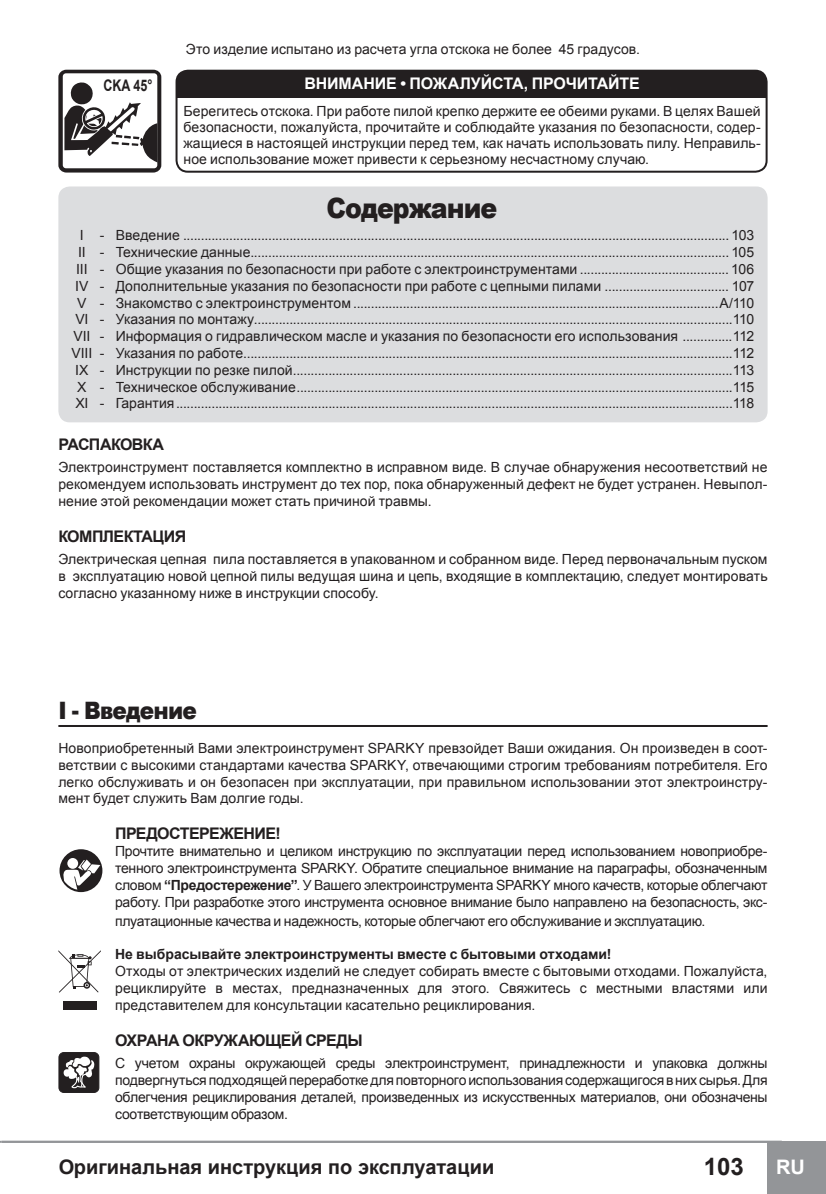
<style>
.page{position:relative;width:826px;height:1194px;background:#fff}
.page>*{position:absolute;margin:0;border:0;box-sizing:border-box;transform-origin:0 0}
.Big_Title{font:900 28px "Arial";letter-spacing:-.04em;color:#231f20;scale:.9 1}
.t1{font:900 24px "Arial";letter-spacing:-.04em;color:#231f20;scale:.9 1}
.t2{font:700 24px "Arial";color:#231f20}
.t3{font:700 20px "Arial";color:#231f20}
.t4{font:700 20px "Arial";color:#fff}
.t5{font:700 16px "Arial";letter-spacing:-.035em;color:#231f20}
.t6{font:700 16px "Arial";letter-spacing:-.01em;color:#fff}
.t7{font:700 16px "Arial";letter-spacing:-.035em;color:#231f20;scale:.78 1}
.contents-dots{font:14px/16.8px "Arial";color:#231f20;text-align:justify}
.contents-dots-2{font:14px "Arial";letter-spacing:-.02em;color:#231f20}
.t8{font:700 14px "Arial";color:#231f20}
.s1{font-weight:700}
</style>
<div class="page">
<div style="left:767px;top:1141px;width:58px;height:53px;background:#939598"></div>
<hr style="left:2px;top:1141px;width:779px;height:2px;background:#939598">
<svg style="left:58px;top:70px;width:103px;height:103px;background:#353232"></svg>
<svg style="left:63px;top:73px;width:95px;height:95px"></svg>
<div style="left:58px;top:186px;width:709px;height:236px;background:#dcdddf;border-radius:11px"></div>
<div style="left:176px;top:71px;width:590px;height:26px;background:#231f20"></div>
<div style="left:175px;top:70px;width:592px;height:103px;border:2px solid #231f20;border-radius:11px"></div>
<hr style="left:58px;top:725px;width:709px;height:2px;background:#231f20">
<div style="left:63px;top:1001px;width:34px;height:8px;background:#231f20"></div>
<svg style="left:58px;top:950px;width:43px;height:43px"></svg>
<div style="left:59px;top:1052px;width:40px;height:40px;background:#231f20;border-radius:5px"></div>
<div style="left:59px;top:1052px;width:40px;height:41px;border:1px solid #231f20;border-radius:5px"></div>
<svg style="left:63px;top:1056px;width:32px;height:33px"></svg>
<svg style="left:59px;top:849px;width:43px;height:43px"></svg>
<p class="t7" style="left:103px;top:75px;width:64px">CKA 45°</p>
<p class="contents-dots" style="left:186px;top:41px;width:455px">Это изделие испытано из расчета угла отскока не более 45 градусов.</p>
<p class="t6" style="left:304px;top:73px;width:336px">ВНИМАНИЕ • ПОЖАЛУЙСТА, ПРОЧИТАЙТЕ</p>
<p class="contents-dots" style="left:183px;top:103px;width:578px;line-height:16px">Берегитесь отскока. При работе пилой крепко держите ее обеими руками. В целях Вашей безопасности, пожалуйста, прочитайте и соблюдайте указания по безопасности, содер&shy;жащиеся в настоящей инструкции перед тем, как начать использовать пилу. Неправиль&shy;ное использование может привести к серьезному несчастному случаю.</p>
<p class="Big_Title" style="left:326px;top:188px;width:191px">Содержание</p>
<p class="contents-dots" style="left:80px;top:227px;width:675px">I - Введение .......................................................................................................................................................... 103</p>
<p class="contents-dots" style="left:78px;top:244px;width:677px">II - Технические данные....................................................................................................................................... 105</p>
<p class="contents-dots" style="left:76px;top:261px;width:679px">III - Общие указания по безопасности при работе с электроинструментами .......................................... 106</p>
<p class="contents-dots" style="left:75px;top:278px;width:680px">IV - Дополнительные указания по безопасности при работе с цепными пилами ................................... 107</p>
<p class="contents-dots" style="left:77px;top:294px;width:678px">V - Знакомство с электроинструментом .......................................................................................................A/110</p>
<p class="contents-dots" style="left:75px;top:311px;width:680px">VI - Указания по монтажу.......................................................................................................................................110</p>
<p class="contents-dots" style="left:73px;top:328px;width:682px">VII - Информация о гидравлическом масле и указания по безопасности его использования ..............112</p>
<p class="contents-dots" style="left:72px;top:345px;width:684px">VIII - Указания по работе..........................................................................................................................................112</p>
<p class="contents-dots" style="left:75px;top:362px;width:680px">IX - Инструкции по резке пилой............................................................................................................................113</p>
<p class="contents-dots" style="left:77px;top:378px;width:678px">X - Техническое обслуживание...........................................................................................................................115</p>
<p class="contents-dots" style="left:75px;top:395px;width:680px">XI - Гарантия.............................................................................................................................................................118</p>
<p class="t5" style="left:58px;top:434px;width:107px">РАСПАКОВКА</p>
<p class="contents-dots" style="left:58px;top:459px;width:710px">Электроинструмент поставляется комплектно в исправном виде. В случае обнаружения несоответствий не рекомендуем использовать инструмент до тех пор, пока обнаруженный дефект не будет устранен. Невыпол&shy;нение этой рекомендации может стать причиной травмы.</p>
<p class="t5" style="left:58px;top:526px;width:129px">КОМПЛЕКТАЦИЯ</p>
<p class="contents-dots" style="left:58px;top:551px;width:710px">Электрическая цепная пила поставляется в упакованном и собранном виде. Перед первоначальным пуском в эксплуатацию новой цепной пилы ведущая шина и цепь, входящие в комплектацию, следует монтировать согласно указанному ниже в инструкции способу.</p>
<p class="t1" style="left:58px;top:693px;width:155px">I - Введение</p>
<p class="contents-dots" style="left:58px;top:740px;width:710px">Новоприобретенный Вами электроинструмент SPARKY превзойдет Ваши ожидания. Он произведен в соот&shy;ветствии с высокими стандартами качества SPARKY, отвечающими строгим требованиям потребителя. Его легко обслуживать и он безопасен при эксплуатации, при правильном использовании этот электроинстру&shy;мент будет служить Вам долгие годы.</p>
<p class="t5" style="left:115px;top:823px;width:167px">ПРЕДОСТЕРЕЖЕНИЕ!</p>
<p class="contents-dots" style="left:115px;top:843px;width:653px">Прочтите внимательно и целиком инструкцию по эксплуатации перед использованием новоприобре&shy;тенного электроинструмента SPARKY. Обратите специальное внимание на параграфы, обозначенным словом <span class="s1">“Предостережение”</span>. У Вашего электроинструмента SPARKY много качеств, которые облегчают работу. При разработке этого инструмента основное внимание было направлено на безопасность, экс-</p>
<p class="contents-dots-2" style="left:115px;top:912px;width:591px">плуатационные качества и надежность, которые облегчают его обслуживание и эксплуатацию.</p>
<p class="t8" style="left:115px;top:945px;width:498px">Не выбрасывайте электроинструменты вместе с бытовыми отходами!</p>
<p class="contents-dots" style="left:115px;top:963px;width:653px">Отходы от электрических изделий не следует собирать вместе с бытовыми отходами. Пожалуйста, рециклируйте в местах, предназначенных для этого. Свяжитесь с местными властями или представителем для консультации касательно рециклирования.</p>
<p class="t5" style="left:115px;top:1029px;width:249px">ОХРАНА ОКРУЖАЮЩЕЙ СРЕДЬІ</p>
<p class="contents-dots" style="left:115px;top:1055px;width:654px">С учетом охраны окружающей среды электроинструмент, принадлежности и упаковка должны подвергнутьсяподходящейпереработкедляповторногоиспользованиясодержащигосявних сырья.Для облегчения рециклирования деталей, произведенных из искусственных материалов, они обозначены соответствующим образом.</p>
<h3 class="t3" style="left:58px;top:1153px;width:437px">Оригинальная инструкция по эксплуатации</h3>
<p class="t2" style="left:703px;top:1151px;width:42px">103</p>
<h3 class="t4" style="left:776px;top:1153px;width:30px">RU</h3>
</div>
